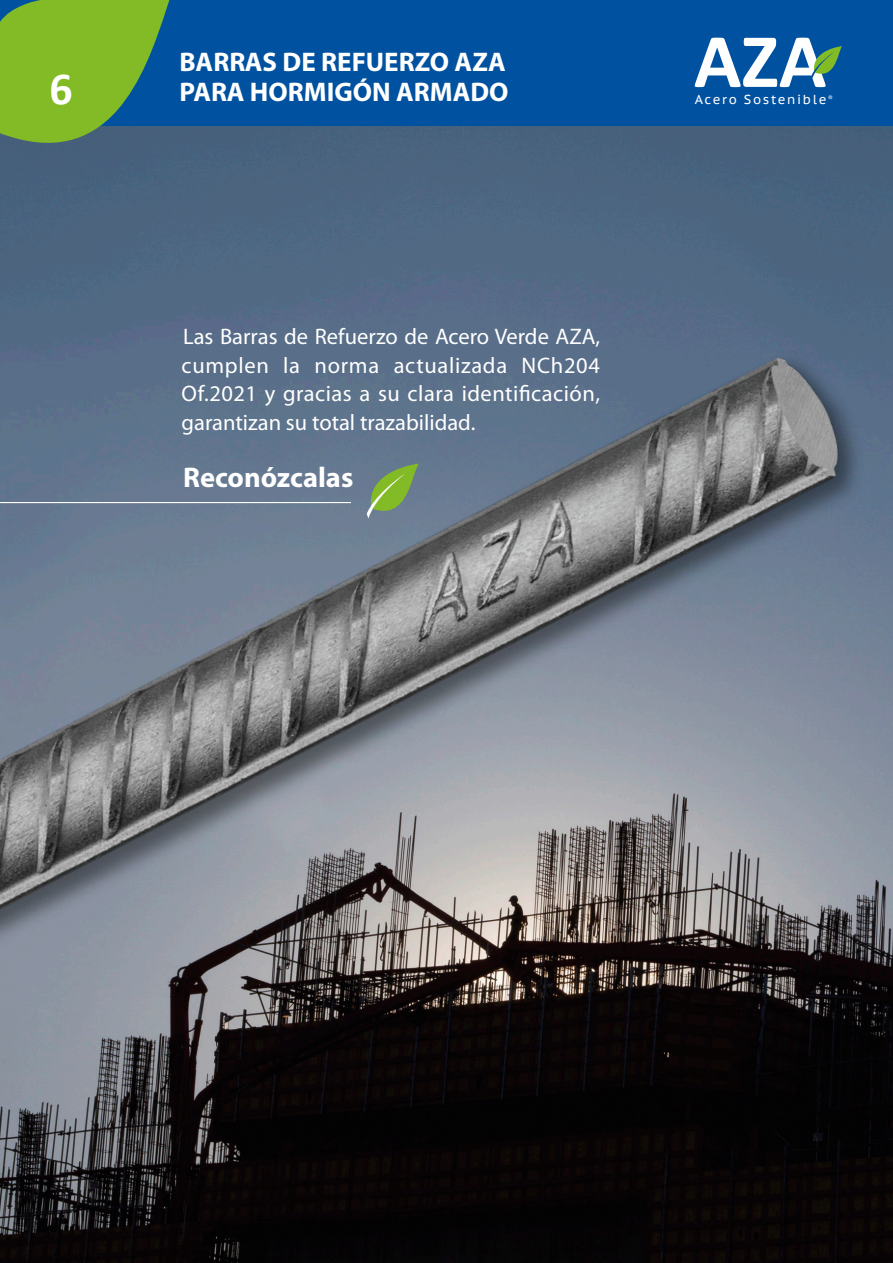
<style>
.page{position:relative;width:893px;height:1263px;background:#fff}
.page>*{position:absolute;margin:0;border:0;box-sizing:border-box;transform-origin:0 0}
.t1{font:700 46.05px "Calibri";color:#fff}
.t2{font:700 28.5px "Myriad Pro";color:#fff}
.t3{font:700 27px/30px "Myriad Pro";color:#fff}
.t4{font:22.5px/28.5px "Myriad Pro";color:#fff;text-align:justify}
.t5{font:13.05px "PT Sans Caption";letter-spacing:.13em;color:#fff}
.t6{font:6.3px "PT Sans Caption";color:#fff}
</style>
<div class="page">
<div style="left:0;top:125px;width:893px;height:1138px;background:#4b647f"></div>
<img style="left:0;top:996px;width:872px;height:267px">
<img style="left:0;top:256px;width:893px;height:740px">
<div style="left:0;top:0;width:893px;height:125px;background:#0051a0"></div>
<svg style="left:0;top:0;width:169px;height:153px;background:#68a041"></svg>
<svg style="left:695px;top:38px;width:147px;height:49px"></svg>
<hr style="left:0;top:502px;width:351px;height:1px;background:#fff">
<svg style="left:365px;top:464px;width:54px;height:55px;background:#799a69"></svg>
<h1 class="t1" style="left:50px;top:60px;width:25px">6</h1>
<p class="t3" style="left:179px;top:47px;width:331px">BARRAS DE REFUERZO AZA<br>PARA HORMIGÓN ARMADO</p>
<p class="t4" style="left:182px;top:323px;width:420px">Las Barras de Refuerzo de Acero Verde AZA, cumplen la norma actualizada NCh204<br>Of.2021 y gracias a su clara identificación, garantizan su total trazabilidad.</p>
<p class="t2" style="left:183px;top:461px;width:172px">Reconózcalas</p>
<p class="t5" style="left:695px;top:91px;width:133px">Acero Sostenible</p>
<p class="t6" style="left:828px;top:94px;width:6px">®</p>
</div>
